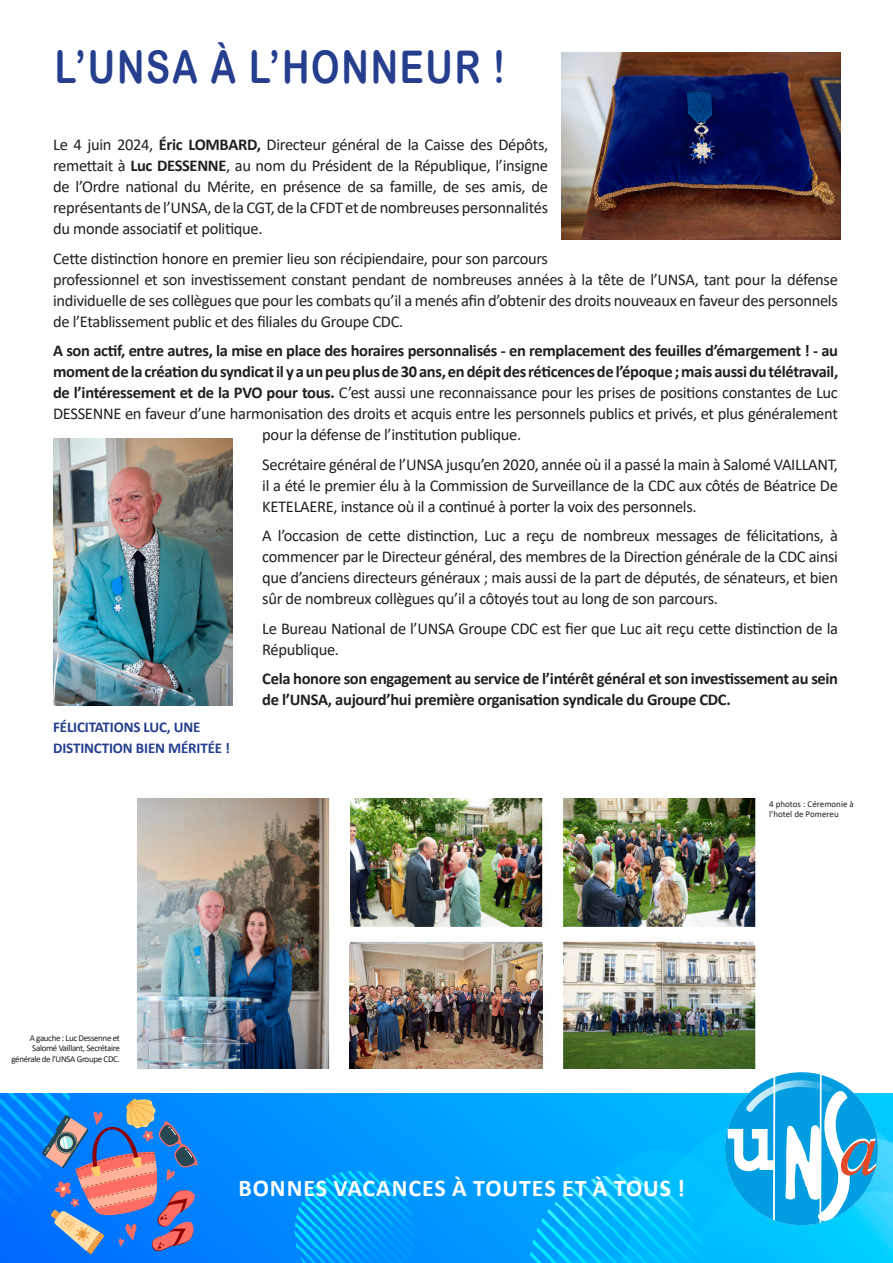
<style>
.page{position:relative;width:893px;height:1263px;background:#fff}
.page>*{position:absolute;margin:0;border:0;box-sizing:border-box;transform-origin:0 0}
.t1{font:45px "Arial Rounded MT Bold";letter-spacing:.05em;color:#253f8e;scale:.8 1}
.t2{font:700 24px "Calibri";letter-spacing:.04em;color:#fff}
.t3{font:16.5px/21px "Calibri";letter-spacing:-.02em;color:#231f20;text-align:justify}
.t4{font:700 16.5px/21px "Calibri";letter-spacing:-.02em;color:#231f20}
.t5{font:700 15px/21px "Calibri";letter-spacing:-.01em;color:#253f8e}
.t6{font:9px/10.5px "Calibri";letter-spacing:-.04em;color:#231f20;text-align:right}
.t7{font:9px/10.5px "Calibri";color:#231f20}
.s1{font-weight:700}
</style>
<div class="page">
<img style="left:0;top:1094px;width:893px;height:169px">
<svg style="left:725px;top:1072px;width:153px;height:153px"></svg>
<img style="left:561px;top:53px;width:279px;height:186px">
<img style="left:53px;top:438px;width:180px;height:267px">
<img style="left:137px;top:798px;width:619px;height:270px">
<img style="left:350px;top:944px;width:192px;height:124px">
<svg style="left:42px;top:1098px;width:156px;height:156px"></svg>
<p class="t1" style="left:55px;top:41px;width:564px">L’UNSA À L’HONNEUR !</p>
<p class="t3" style="left:53px;top:134px;width:497px">Le 4 juin 2024, <span class="s1">Éric LOMBARD,</span> Directeur général de la Caisse des Dépôts, remettait à <span class="s1">Luc DESSENNE</span>, au nom du Président de la République, l’insigne de l’Ordre national du Mérite, en présence de sa famille, de ses amis, de représentants de l’UNSA, de la CGT, de la CFDT et de nombreuses personnalités du monde associatif et politique.</p>
<p class="t3" style="left:53px;top:247px;width:786px;text-align:left">Cette distinction honore en premier lieu son récipiendaire, pour son parcours<br>professionnel et son investissement constant pendant de nombreuses années à la tête de l’UNSA, tant pour la défense individuelle de ses collègues que pour les combats qu’il a menés afin d’obtenir des droits nouveaux en faveur des personnels de l’Etablissement public et des filiales du Groupe CDC.</p>
<p class="t4" style="left:53px;top:340px;width:786px">A son actif, entre autres, la mise en place des horaires personnalisés - en remplacement des feuilles d’émargement ! - au</p>
<p class="t4" style="left:53px;top:361px;width:787px">moment de la création du syndicat il y a un peu plus de 30 ans, en dépit des réticences de l’époque ; mais aussi du télétravail,</p>
<p class="t3" style="left:53px;top:382px;width:786px"><span class="s1">de l’intéressement et de la PVO pour tous.</span> C’est aussi une reconnaissance pour les prises de positions constantes de Luc</p>
<p class="t3" style="left:53px;top:403px;width:786px">DESSENNE en faveur d’une harmonisation des droits et acquis entre les personnels publics et privés, et plus généralement</p>
<p class="t3" style="left:262px;top:424px;width:260px">pour la défense de l’institution publique.</p>
<p class="t3" style="left:262px;top:453px;width:577px">Secrétaire général de l’UNSA jusqu’en 2020, année où il a passé la main à Salomé VAILLANT, il a été le premier élu à la Commission de Surveillance de la CDC aux côtés de Béatrice De KETELAERE, instance où il a continué à porter la voix des personnels.</p>
<p class="t3" style="left:262px;top:525px;width:577px">A l’occasion de cette distinction, Luc a reçu de nombreux messages de félicitations, à commencer par le Directeur général, des membres de la Direction générale de la CDC ainsi que d’anciens directeurs généraux ; mais aussi de la part de députés, de sénateurs, et bien sûr de nombreux collègues qu’il a côtoyés tout au long de son parcours.</p>
<p class="t3" style="left:262px;top:618px;width:577px">Le Bureau National de l’UNSA Groupe CDC est fier que Luc ait reçu cette distinction de la<br>République.</p>
<p class="t4" style="left:262px;top:668px;width:577px">Cela honore son engagement au service de l’intérêt général et son investissement au sein de l’UNSA, aujourd’hui première organisation syndicale du Groupe CDC.</p>
<p class="t5" style="left:53px;top:717px;width:179px">FÉLICITATIONS LUC, UNE<br>DISTINCTION BIEN MÉRITÉE !</p>
<p class="t7" style="left:769px;top:798px;width:86px">4 photos : Céremonie à l’hotel de Pomereu</p>
<p class="t6" style="left:11px;top:1032px;width:110px">A gauche : Luc Dessenne et<br>Salomé Vaillant, Secrétaire générale de l’UNSA Groupe CDC.</p>
<p class="t2" style="left:238px;top:1171px;width:448px">BONNES VACANCES À TOUTES ET À TOUS !</p>
</div>
